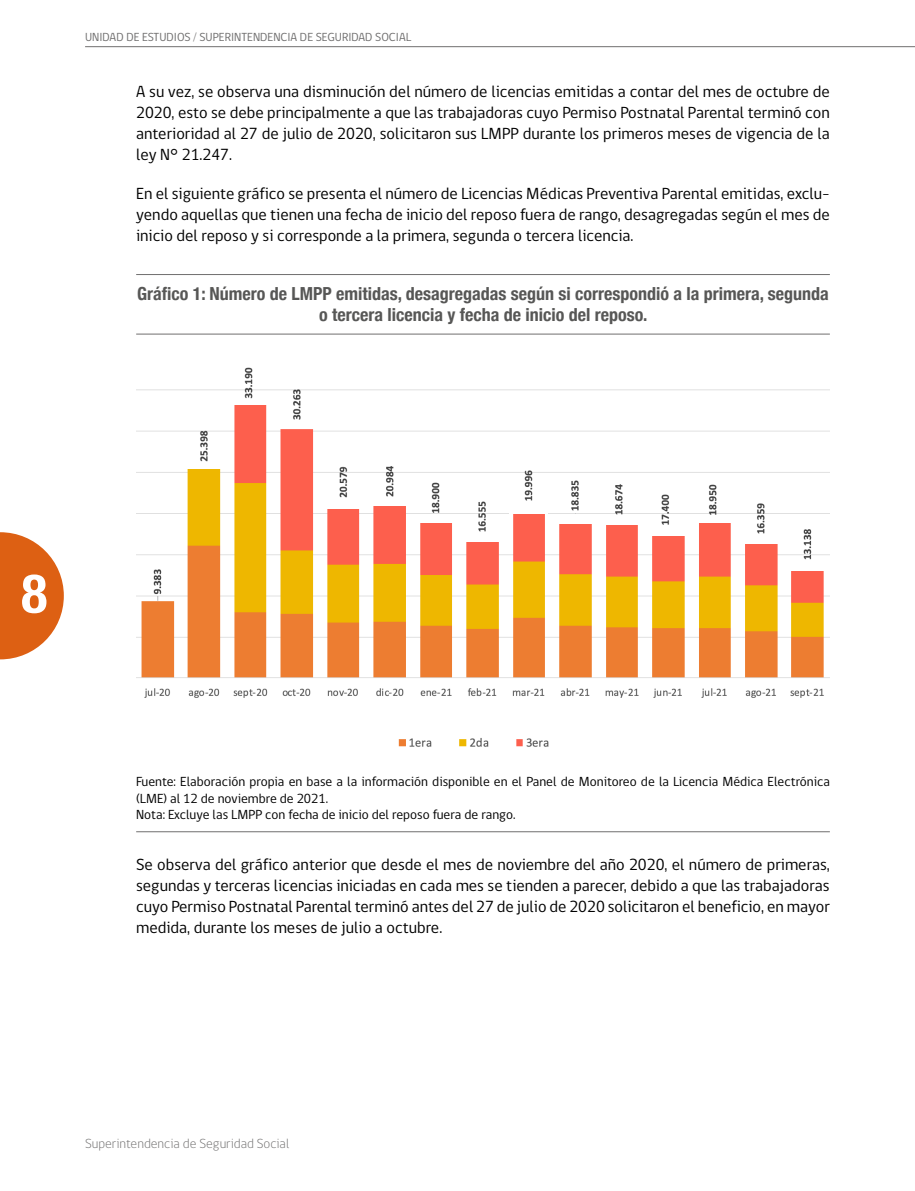
<style>
.page{position:relative;width:915px;height:1191px;background:#fff}
.page>*{position:absolute;margin:0;border:0;box-sizing:border-box;transform-origin:0 0}
.t1{font:700 condensed 54px "Helvetica Neue";color:#fff}
.t2{font:700 condensed 18px/21px "Helvetica Neue";color:#575756;text-align:center}
.t3{font:16.5px/21px "gob CL";color:#000;text-align:justify}
.t4{font:13.5px/16.5px "gob CL";color:#000}
.t5{font:300 13.5px "gob CL";color:#706f6f}
.t6{font:12px "gob CL";color:#706f6f}
</style>
<div class="page">
<hr style="left:85px;top:46px;width:829px;height:1px;background:#706f6f">
<svg style="left:0;top:532px;width:64px;height:127px"></svg>
<hr style="left:136px;top:274px;width:693px;height:1px;background:#706f6f">
<hr style="left:136px;top:334px;width:693px;height:1px;background:#706f6f">
<hr style="left:136px;top:831px;width:693px;height:1px;background:#706f6f">
<img style="left:136px;top:367px;width:693px;height:380px">
<div style="left:186px;top:463px;width:38px;height:6px;background:#fff"></div>
<div style="left:231px;top:399px;width:38px;height:6px;background:#fff"></div>
<div style="left:279px;top:421px;width:38px;height:8px;background:#fff"></div>
<div style="left:323px;top:499px;width:38px;height:10px;background:#fff"></div>
<div style="left:371px;top:498px;width:38px;height:8px;background:#fff"></div>
<div style="left:417px;top:515px;width:38px;height:7px;background:#fff"></div>
<div style="left:463px;top:533px;width:38px;height:9px;background:#fff"></div>
<div style="left:509px;top:502px;width:38px;height:11px;background:#fff"></div>
<div style="left:554px;top:514px;width:38px;height:9px;background:#fff"></div>
<div style="left:602px;top:516px;width:38px;height:9px;background:#fff"></div>
<div style="left:649px;top:527px;width:38px;height:8px;background:#fff"></div>
<div style="left:695px;top:516px;width:38px;height:6px;background:#fff"></div>
<div style="left:742px;top:536px;width:38px;height:7px;background:#fff"></div>
<div style="left:786px;top:562px;width:38px;height:8px;background:#fff"></div>
<p class="t6" style="left:85px;top:29px;width:327px">UNIDAD DE ESTUDIOS / SUPERINTENDENCIA DE SEGURIDAD SOCIAL</p>
<p class="t3" style="left:136px;top:82px;width:695px">A su vez, se observa una disminución del número de licencias emitidas a contar del mes de octubre de 2020, esto se debe principalmente a que las trabajadoras cuyo Permiso Postnatal Parental terminó con anterioridad al 27 de julio de 2020, solicitaron sus LMPP durante los primeros meses de vigencia de la ley N° 21.247.</p>
<p class="t3" style="left:136px;top:183px;width:695px">En el siguiente gráfico se presenta el número de Licencias Médicas Preventiva Parental emitidas, exclu&shy;yendo aquellas que tienen una fecha de inicio del reposo fuera de rango, desagregadas según el mes de inicio del reposo y si corresponde a la primera, segunda o tercera licencia.</p>
<p class="t2" style="left:137px;top:281px;width:692px">Gráfico 1: Número de LMPP emitidas, desagregadas según si correspondió a la primera, segunda o tercera licencia y fecha de inicio del reposo.</p>
<h1 class="t1" style="left:21px;top:548px;width:27px">8</h1>
<p class="t4" style="left:136px;top:774px;width:695px">Fuente: Elaboración propia en base a la información disponible en el Panel de Monitoreo de la Licencia Médica Electrónica (LME) al 12 de noviembre de 2021.<br>Nota: Excluye las LMPP con fecha de inicio del reposo fuera de rango.</p>
<p class="t3" style="left:136px;top:854px;width:695px">Se observa del gráfico anterior que desde el mes de noviembre del año 2020, el número de primeras, segundas y terceras licencias iniciadas en cada mes se tienden a parecer, debido a que las trabajadoras cuyo Permiso Postnatal Parental terminó antes del 27 de julio de 2020 solicitaron el beneficio, en mayor medida, durante los meses de julio a octubre.</p>
<p class="t5" style="left:85px;top:1134px;width:206px">Superintendencia de Seguridad Social</p>
</div>
